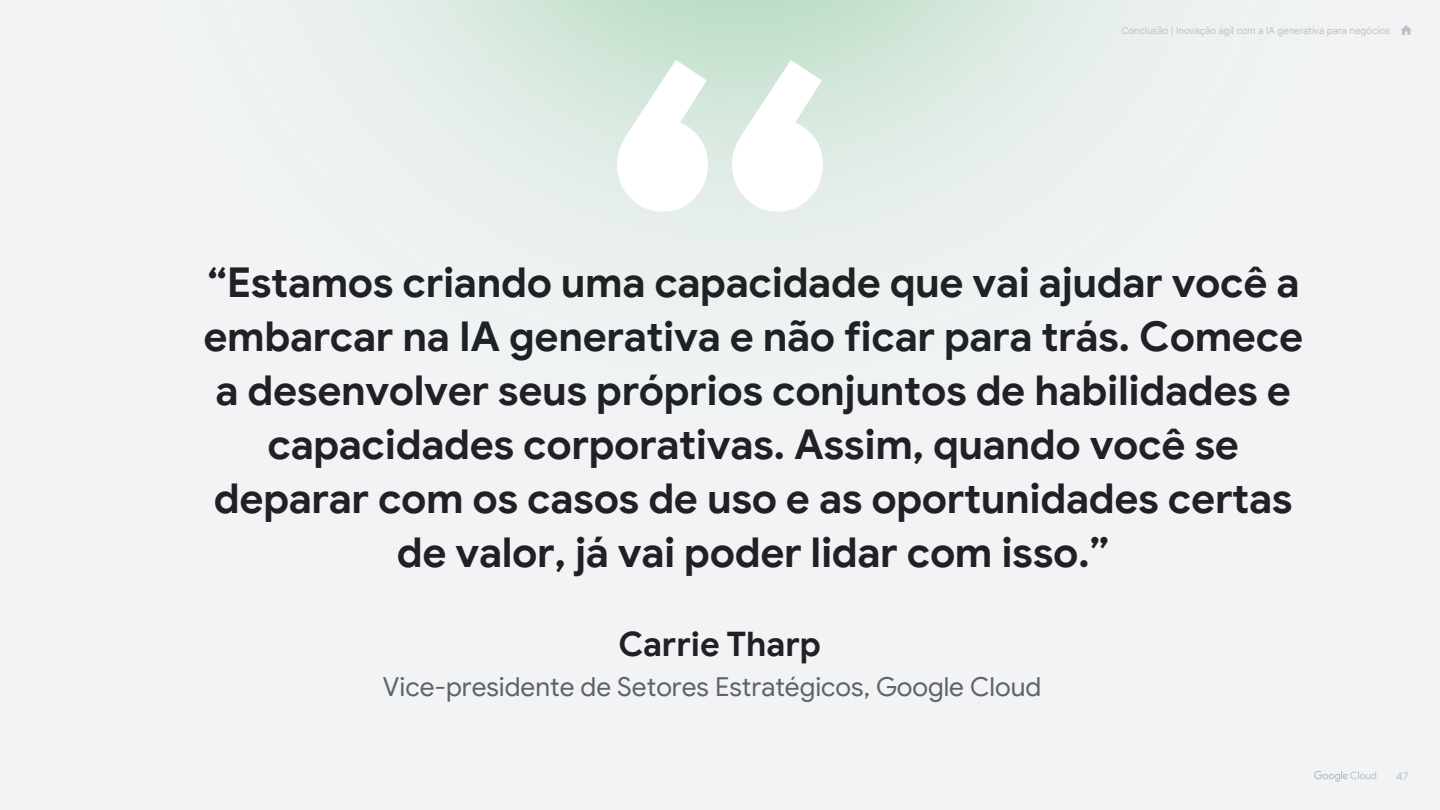
<style>
.page{position:relative;width:1440px;height:810px;background:#f1f3f4}
.page>*{position:absolute;margin:0;border:0;box-sizing:border-box;transform-origin:0 0}
.t1{font:700 41.25px/54px "Google Sans";letter-spacing:-.01em;color:#202124;text-align:center}
.t2{font:700 33.75px "Google Sans";color:#202124}
.t3{font:26.25px "Google Sans";color:#5f6368}
.t4{font:11.25px "Google Sans";color:#bdc1c6}
.BODY_Body{font:9.75px "Google Sans Text";letter-spacing:-.005em;color:#bdc1c6}
</style>
<div class="page">
<svg style="left:617px;top:60px;width:206px;height:152px"></svg>
<svg style="left:1400px;top:25px;width:12px;height:10px"></svg>
<svg style="left:1314px;top:771px;width:62px;height:11px"></svg>
<p class="BODY_Body" style="left:1122px;top:23px;width:270px">Conclusão | Inovação ágil com a IA generativa para negócios</p>
<p class="t1" style="left:203px;top:258px;width:1101px">“Estamos criando uma capacidade que vai ajudar você a embarcar na IA generativa e não ficar para trás. Comece a desenvolver seus próprios conjuntos de habilidades e capacidades corporativas. Assim, quando você se deparar com os casos de uso e as oportunidades certas de valor, já vai poder lidar com isso.”</p>
<p class="t2" style="left:618px;top:623px;width:204px">Carrie Tharp</p>
<p class="t3" style="left:383px;top:668px;width:660px">Vice-presidente de Setores Estratégicos, Google Cloud</p>
<p class="t4" style="left:1396px;top:769px;width:14px">47</p>
</div>
